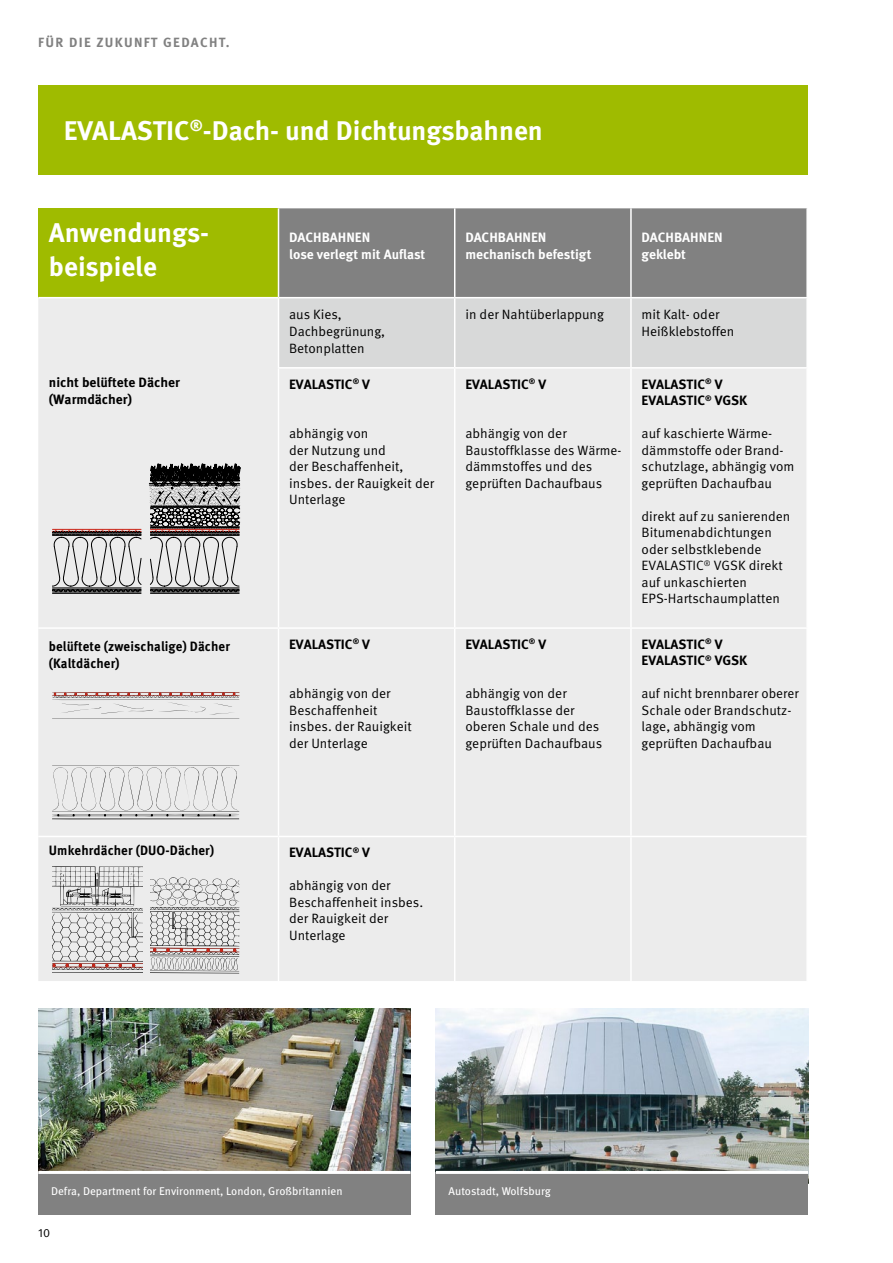
<style>
.page{position:relative;width:893px;height:1263px;background:#fff}
.page>*{position:absolute;margin:0;border:0;box-sizing:border-box;transform-origin:0 0}
.t1{font:700 27px/34px "Meta Pro";color:#fff}
.t2{font:13.5px/16.5px "Meta Pro";color:#000}
.t3{font:700 13.5px/16.5px "Meta Pro";color:#000}
.t4{font:700 13.5px/17px "Meta Pro";color:#fff}
.t5{font:700 13.5px/17px "Meta Pro";color:#000;scale:.95 1}
.t6{font:700 13.35px "Meta Pro";letter-spacing:.1em;color:#818181}
.t7{font:12px "Meta Pro";color:#000}
.t8{font:11.25px "Meta Pro";color:#fff}
</style>
<div class="page">
<div style="left:38px;top:85px;width:770px;height:89px;background:#9fbb00"></div>
<div style="left:38px;top:208px;width:240px;height:90px;background:#9fbb00"></div>
<div style="left:279px;top:208px;width:527px;height:89px;background:#818181"></div>
<div style="left:38px;top:298px;width:768px;height:683px;background:#ececec"></div>
<div style="left:279px;top:298px;width:527px;height:69px;background:#d8d9d9"></div>
<hr style="left:454px;top:208px;width:1px;height:89px;background:#fff">
<hr style="left:630px;top:208px;width:2px;height:89px;background:#fff">
<hr style="left:38px;top:297px;width:240px;height:1px;background:#fff">
<hr style="left:454px;top:298px;width:1px;height:69px;background:#fff">
<hr style="left:630px;top:298px;width:2px;height:69px;background:#fff">
<hr style="left:278px;top:367px;width:177px;height:2px;background:#fff">
<hr style="left:455px;top:367px;width:176px;height:2px;background:#fff">
<hr style="left:454px;top:369px;width:1px;height:258px;background:#fff">
<hr style="left:631px;top:367px;width:177px;height:2px;background:#fff">
<hr style="left:630px;top:369px;width:2px;height:258px;background:#fff">
<hr style="left:454px;top:629px;width:1px;height:207px;background:#fff">
<hr style="left:630px;top:629px;width:2px;height:207px;background:#fff">
<hr style="left:454px;top:837px;width:1px;height:144px;background:#fff">
<hr style="left:630px;top:837px;width:2px;height:144px;background:#fff">
<hr style="left:278px;top:298px;width:1px;height:69px;background:#fff">
<hr style="left:278px;top:369px;width:1px;height:258px;background:#fff">
<hr style="left:278px;top:629px;width:1px;height:207px;background:#fff">
<hr style="left:278px;top:837px;width:1px;height:144px;background:#fff">
<hr style="left:38px;top:627px;width:240px;height:2px;background:#fff">
<hr style="left:278px;top:627px;width:177px;height:2px;background:#fff">
<hr style="left:455px;top:627px;width:176px;height:2px;background:#fff">
<hr style="left:631px;top:627px;width:177px;height:2px;background:#fff">
<hr style="left:38px;top:836px;width:240px;height:1px;background:#fff">
<hr style="left:278px;top:836px;width:177px;height:1px;background:#fff">
<hr style="left:455px;top:836px;width:176px;height:1px;background:#fff">
<hr style="left:631px;top:836px;width:177px;height:1px;background:#fff">
<img style="left:38px;top:1009px;width:372px;height:162px">
<div style="left:38px;top:1172px;width:372px;height:43px;background:#818181"></div>
<hr style="left:38px;top:1171px;width:372px;height:3px;background:#fff">
<img style="left:436px;top:1009px;width:372px;height:162px">
<div style="left:436px;top:1172px;width:372px;height:43px;background:#818181"></div>
<hr style="left:436px;top:1171px;width:372px;height:3px;background:#fff">
<hr style="left:52px;top:592px;width:89px;height:1px;background:#000">
<hr style="left:150px;top:592px;width:89px;height:1px;background:#000">
<hr style="left:52px;top:593px;width:89px;height:1px;background:#000">
<hr style="left:150px;top:593px;width:89px;height:1px;background:#000">
<svg style="left:52px;top:462px;width:189px;height:130px;background:#b2b0b0"></svg>
<svg style="left:150px;top:877px;width:89px;height:96px;background:#c8c5c5"></svg>
<svg style="left:52px;top:866px;width:91px;height:107px;background:#c9c6c6"></svg>
<svg style="left:52px;top:765px;width:187px;height:54px;background:#ddd"></svg>
<svg style="left:52px;top:692px;width:187px;height:27px;background:#d9d1d0"></svg>
<p class="t6" style="left:38px;top:34px;width:193px">FÜR DIE ZUKUNFT GEDACHT.</p>
<h1 class="t1" style="left:64px;top:115px;width:481px">EVALASTIC<sup>®</sup>-Dach- und Dichtungsbahnen</h1>
<h1 class="t1" style="left:49px;top:217px;width:162px">Anwendungs&shy;beispiele</h1>
<p class="t4" style="left:289px;top:230px;width:138px">DACHBAHNEN<br>lose verlegt mit Auflast</p>
<p class="t4" style="left:465px;top:230px;width:128px">DACHBAHNEN mechanisch befestigt</p>
<p class="t4" style="left:642px;top:230px;width:83px">DACHBAHNEN geklebt</p>
<p class="t2" style="left:289px;top:306px;width:98px;line-height:17px">aus Kies,<br>Dachbegrünung,<br>Betonplatten</p>
<p class="t2" style="left:465px;top:306px;width:140px">in der Nahtüberlappung</p>
<p class="t2" style="left:642px;top:306px;width:94px;line-height:17px">mit Kalt- oder<br>Heißklebstoffen</p>
<p class="t3" style="left:49px;top:374px;width:133px;line-height:17px">nicht belüftete Dächer (Warmdächer)</p>
<p class="t3" style="left:289px;top:376px;width:82px">EVALASTIC<sup>®</sup> V</p>
<p class="t2" style="left:289px;top:426px;width:147px">abhängig von<br>der Nutzung und<br>der Beschaffenheit, insbes. der Rauigkeit der<br>Unterlage</p>
<p class="t3" style="left:465px;top:376px;width:82px">EVALASTIC<sup>®</sup> V</p>
<p class="t2" style="left:465px;top:426px;width:157px">abhängig von der<br>Baustoffklasse des Wärme&shy;dämmstoffes und des geprüften Dachaufbaus</p>
<p class="t3" style="left:642px;top:376px;width:107px">EVALASTIC<sup>®</sup> V<br>EVALASTIC<sup>®</sup> VGSK</p>
<p class="t2" style="left:642px;top:426px;width:154px">auf kaschierte Wärme&shy;dämmstoffe oder Brand&shy;schutzlage, abhängig vom geprüften Dachaufbau</p>
<p class="t2" style="left:642px;top:508px;width:150px">direkt auf zu sanierenden<br>Bitumenabdichtungen oder selbstklebende<br>EVALASTIC<sup>®</sup> VGSK direkt auf unkaschierten<br>EPS-Hartschaumplatten</p>
<p class="t5" style="left:49px;top:638px;width:192px">belüftete (zweischalige) Dächer (Kaltdächer)</p>
<p class="t3" style="left:289px;top:636px;width:82px">EVALASTIC<sup>®</sup> V</p>
<p class="t2" style="left:289px;top:686px;width:124px">abhängig von der<br>Beschaffenheit insbes. der Rauigkeit der Unterlage</p>
<p class="t5" style="left:49px;top:842px;width:175px">Umkehrdächer (DUO-Dächer)</p>
<p class="t3" style="left:289px;top:845px;width:82px">EVALASTIC<sup>®</sup> V</p>
<p class="t2" style="left:289px;top:878px;width:136px">abhängig von der<br>Beschaffenheit insbes. der Rauigkeit der<br>Unterlage</p>
<p class="t3" style="left:465px;top:636px;width:82px">EVALASTIC<sup>®</sup> V</p>
<p class="t2" style="left:465px;top:686px;width:138px">abhängig von der<br>Baustoffklasse der oberen Schale und des geprüften Dachaufbaus</p>
<p class="t3" style="left:642px;top:636px;width:107px">EVALASTIC<sup>®</sup> V<br>EVALASTIC<sup>®</sup> VGSK</p>
<p class="t2" style="left:642px;top:686px;width:159px">auf nicht brennbarer oberer<br>Schale oder Brandschutz&shy;lage, abhängig vom geprüften Dachaufbau</p>
<p class="t8" style="left:51px;top:1184px;width:293px">Defra, Department for Environment, London, Großbritannien</p>
<p class="t8" style="left:449px;top:1184px;width:104px">Autostadt, Wolfsburg</p>
<p class="t7" style="left:38px;top:1225px;width:14px">10</p>
</div>
